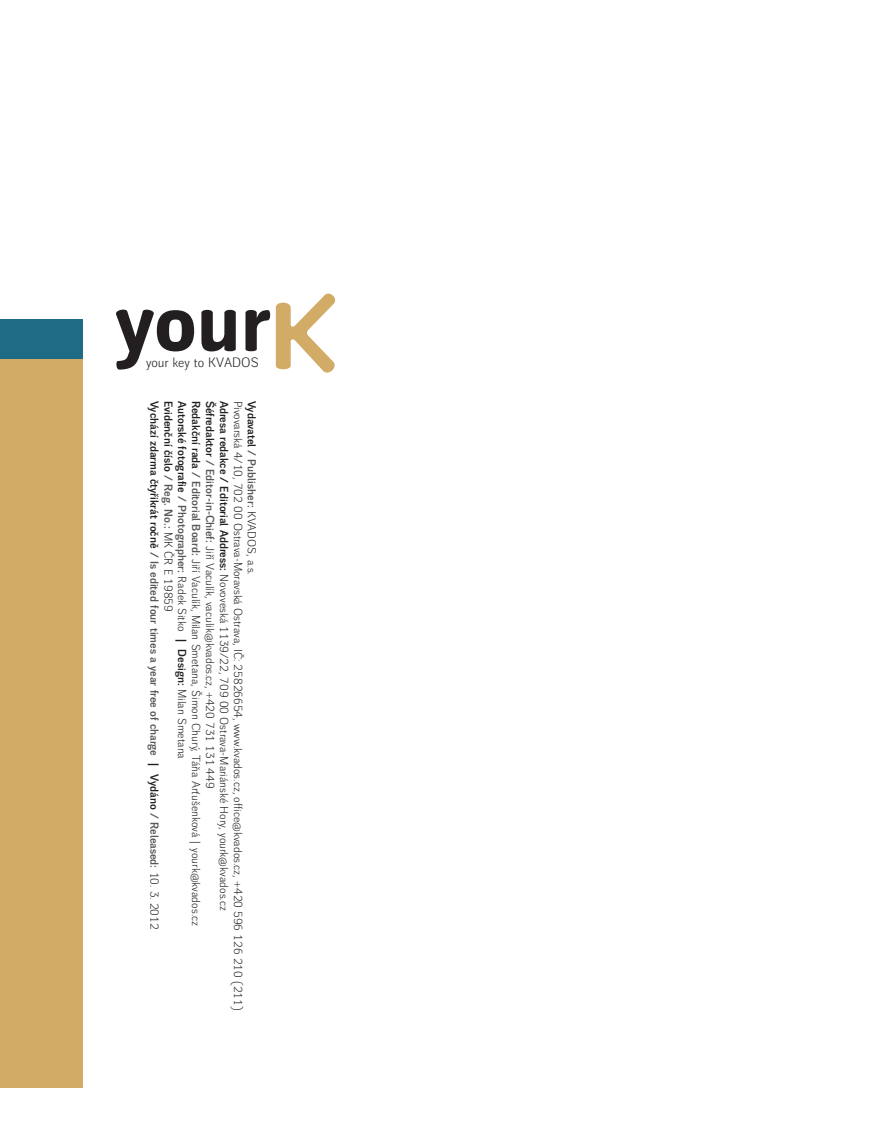
<style>
.page{position:relative;width:893px;height:1127px;background:#fff}
.page>*{position:absolute;margin:0;border:0;box-sizing:border-box;transform-origin:0 0}
.t1{font:13.05px "Walbaum Grotesk 32 Pro";color:#231f20}
.t2{font:11.25px/14px "Walbaum Grotesk 32 Pro";color:#231f20}
.t3{font:700 11.25px "Walbaum Grotesk 32 Pro";color:#57585a}
.s1{font-weight:700}
.s2{font-weight:700;color:#57585a}
.s3{color:#231f20}
.s4{font-weight:400;color:#231f20}
</style>
<div class="page">
<div style="left:0;top:338px;width:83px;height:750px;background:#d2ab66"></div>
<div style="left:0;top:319px;width:83px;height:39px;background:#1f6b85"></div>
<svg style="left:245px;top:293px;width:91px;height:80px"></svg>
<svg style="left:201px;top:309px;width:35px;height:43px"></svg>
<svg style="left:116px;top:309px;width:78px;height:61px"></svg>
<p class="t1" style="left:146px;top:358px;width:114px">your key to KVADOS</p>
<p class="t2" style="left:230px;top:401px;width:511px;rotate:90deg"><span class="s1">Adresa redakce / Editorial Address:</span> Novoveská 1139/22, 709 00 Ostrava-Mariánské Hory, yourk@kvados.cz</p>
<p class="t2" style="left:202px;top:401px;width:527px;rotate:90deg"><span class="s1">Redakční rada</span> <span class="s2">/ Editorial Board:</span> Jiří Vaculík, Milan Smetana, Šimon Churý, Táňa Arťušenková | yourk@kvados.cz <span class="s1">Autorské fotografie</span> <span class="s2">/ Photographer:</span> Radek Sitko <span class="s1">| Design:</span> Milan Smetana<br><span class="s1">Evidenční číslo</span> <span class="s2">/ Reg. No.:</span> MK ČR E 19859<br><span class="s1">Vychází zdarma čtyřikrát ročně</span> <span class="s2">/ Is edited four times a year free of charge</span></p>
<p class="t3" style="left:256px;top:401px;width:176px;rotate:90deg"><span class="s3">Vydavatel</span> / Publisher: <span class="s4">KVADOS, a.s.</span></p>
<p class="t2" style="left:216px;top:401px;width:389px;rotate:90deg"><span class="s1">Šéfredaktor</span> <span class="s2">/ Editor-in-Chief:</span> Jiří Vaculík, vaculik@kvados.cz, +420 731 131 449</p>
<p class="t2" style="left:244px;top:401px;width:611px;rotate:90deg">Pivovarská 4/10, 702 00 Ostrava-Moravská Ostrava, IČ: 25826654, www.kvados.cz, office@kvados.cz, +420 596 126 210 (211)</p>
<p class="t3" style="left:158px;top:762px;width:168px;rotate:90deg"><span class="s3">| Vydáno</span> / Released: <span class="s4">10. 3. 2012</span></p>
</div>
